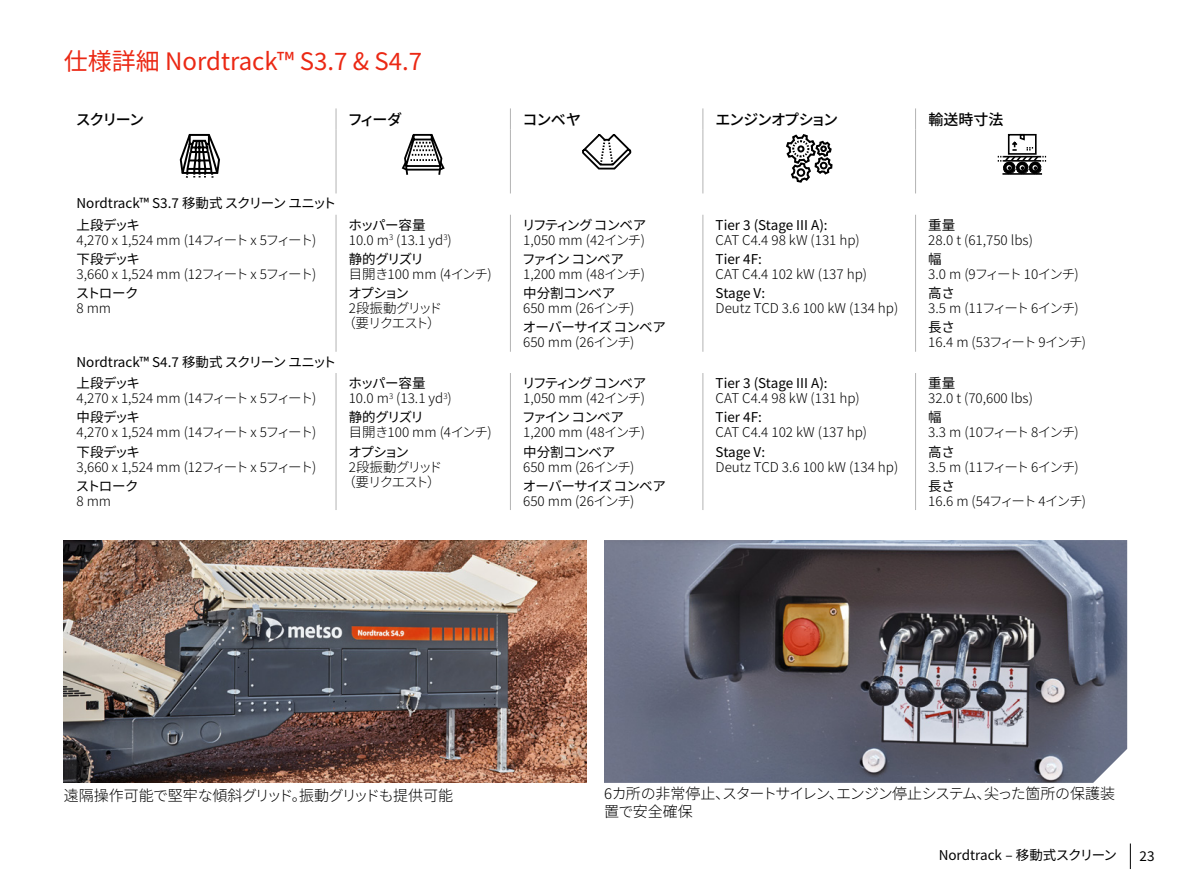
<style>
.page{position:relative;width:1191px;height:893px;background:#fff}
.page>*{position:absolute;margin:0;border:0;box-sizing:border-box;transform-origin:0 0}
.t1{font:24px "Noto Sans JP";color:#eb2814}
.t2{font:300 15px/18px "Noto Sans JP";letter-spacing:-.04em;color:#000}
.t3{font:300 15px "Noto Sans JP";letter-spacing:-.02em;color:#000}
.t4{font:500 15px "Noto Sans JP";letter-spacing:-.075em;color:#000}
.t5{font:300 13.5px/15px "Noto Sans JP";color:#000}
.t6{font:13.5px/21.3px "Noto Sans JP";letter-spacing:-.03em;color:#000}
.t7{font:300 13.5px "Noto Sans JP";letter-spacing:-.075em;color:#000}
.t8{font:300 13.5px "Noto Sans JP";letter-spacing:-.115em;color:#000}
.t9{font:13.5px "Noto Sans JP";color:#000}
.t10{font:300 13.5px "Noto Sans JP";letter-spacing:-.09em;color:#000}
.t11{font:300 13.5px/15px "Noto Sans JP";letter-spacing:-.085em;color:#000;text-align:center}
.t12{font:300 13.5px "Noto Sans JP";letter-spacing:-.035em;color:#000}
.t13{font:13.5px "Noto Sans JP";letter-spacing:-.05em;color:#000}
.t14{font:13.5px "Noto Sans JP";letter-spacing:-.105em;color:#000}
.t15{font:13.5px "Noto Sans JP";letter-spacing:-.095em;color:#000}
.s1{font-weight:400}
</style>
<div class="page">
<svg style="left:1130px;top:843px;width:1px;height:26px"></svg>
<svg style="left:336px;top:108px;width:1px;height:22px"></svg>
<svg style="left:510px;top:108px;width:1px;height:22px"></svg>
<svg style="left:702px;top:108px;width:1px;height:22px"></svg>
<svg style="left:915px;top:108px;width:1px;height:22px"></svg>
<hr style="left:336px;top:130px;width:1px;height:63px;background:#b3b3b3">
<hr style="left:510px;top:130px;width:1px;height:63px;background:#b3b3b3">
<hr style="left:702px;top:130px;width:1px;height:63px;background:#b3b3b3">
<hr style="left:915px;top:130px;width:1px;height:63px;background:#b3b3b3">
<hr style="left:336px;top:215px;width:1px;height:137px;background:#b3b3b3">
<hr style="left:510px;top:215px;width:1px;height:137px;background:#b3b3b3">
<hr style="left:702px;top:215px;width:1px;height:137px;background:#b3b3b3">
<hr style="left:915px;top:215px;width:1px;height:137px;background:#b3b3b3">
<hr style="left:336px;top:373px;width:1px;height:137px;background:#b3b3b3">
<hr style="left:510px;top:373px;width:1px;height:137px;background:#b3b3b3">
<hr style="left:702px;top:373px;width:1px;height:137px;background:#b3b3b3">
<hr style="left:915px;top:373px;width:1px;height:137px;background:#b3b3b3">
<svg style="left:179px;top:133px;width:41px;height:45px"></svg>
<svg style="left:401px;top:133px;width:44px;height:42px"></svg>
<svg style="left:582px;top:134px;width:50px;height:36px"></svg>
<svg style="left:786px;top:134px;width:47px;height:49px"></svg>
<svg style="left:997px;top:133px;width:49px;height:42px"></svg>
<img style="left:604px;top:540px;width:523px;height:243px">
<img style="left:64px;top:540px;width:523px;height:243px">
<h1 class="t1" style="left:64px;top:48px;width:360px">仕様詳細 Nordtrack™ S3.7 &amp; S4.7</h1>
<p class="t4" style="left:76px;top:111px;width:70px">スクリーン</p>
<p class="t4" style="left:348px;top:111px;width:56px">フィーダ</p>
<p class="t4" style="left:522px;top:111px;width:60px">コンベヤ</p>
<p class="t4" style="left:715px;top:111px;width:124px">エンジンオプション</p>
<p class="t4" style="left:928px;top:111px;width:76px">輸送時寸法</p>
<p class="t6" style="left:77px;top:193px;width:261px">Nordtrack™ S3.7 移動式 スクリーン ユニット上段デッキ</p>
<p class="t7" style="left:77px;top:232px;width:241px">4,270 x 1,524 mm (14フィートx 5フィート)</p>
<p class="t6" style="left:77px;top:249px;width:65px">下段デッキ</p>
<p class="t7" style="left:77px;top:266px;width:241px">3,660 x 1,524 mm (12フィートx 5フィート)</p>
<p class="t6" style="left:76px;top:283px;width:64px">ストローク</p>
<p class="t5" style="left:77px;top:301px;width:36px">8 mm</p>
<p class="t6" style="left:77px;top:351px;width:261px">Nordtrack™ S4.7 移動式 スクリーン ユニット上段デッキ</p>
<p class="t7" style="left:77px;top:390px;width:241px">4,270 x 1,524 mm (14フィートx 5フィート)</p>
<p class="t6" style="left:77px;top:407px;width:65px">中段デッキ</p>
<p class="t7" style="left:77px;top:425px;width:241px">4,270 x 1,524 mm (14フィートx 5フィート)</p>
<p class="t6" style="left:77px;top:441px;width:65px">下段デッキ</p>
<p class="t7" style="left:77px;top:459px;width:241px">3,660 x 1,524 mm (12フィートx 5フィート)</p>
<p class="t6" style="left:76px;top:475px;width:64px">ストローク</p>
<p class="t5" style="left:77px;top:494px;width:36px">8 mm</p>
<p class="t5" style="left:348px;top:218px;width:105px"><span class="s1">ホッパー容量<br></span>10.0 m<sup>3</sup> (13.1 yd<sup>3</sup>)</p>
<p class="t6" style="left:349px;top:249px;width:77px">静的グリズリ</p>
<p class="t12" style="left:349px;top:266px;width:144px">目開き100 mm (4インチ)</p>
<p class="t6" style="left:348px;top:283px;width:62px">オプション</p>
<p class="t11" style="left:342px;top:301px;width:101px">2段振動グリッド（要リクエスト）</p>
<p class="t5" style="left:348px;top:376px;width:105px"><span class="s1">ホッパー容量<br></span>10.0 m<sup>3</sup> (13.1 yd<sup>3</sup>)</p>
<p class="t6" style="left:349px;top:407px;width:77px">静的グリズリ</p>
<p class="t12" style="left:349px;top:425px;width:144px">目開き100 mm (4インチ)</p>
<p class="t6" style="left:348px;top:441px;width:62px">オプション</p>
<p class="t11" style="left:342px;top:459px;width:101px">2段振動グリッド（要リクエスト）</p>
<p class="t14" style="left:522px;top:217px;width:125px">リフティング コンベア</p>
<p class="t5" style="left:523px;top:233px;width:123px">1,050 mm (42インチ)</p>
<p class="t15" style="left:522px;top:251px;width:103px">ファイン コンベア</p>
<p class="t5" style="left:523px;top:267px;width:123px">1,200 mm (48インチ)</p>
<p class="t6" style="left:523px;top:283px;width:94px">中分割コンベア</p>
<p class="t5" style="left:523px;top:301px;width:113px">650 mm (26インチ)</p>
<p class="t13" style="left:523px;top:320px;width:144px">オーバーサイズ コンベア</p>
<p class="t5" style="left:523px;top:335px;width:113px">650 mm (26インチ)</p>
<p class="t14" style="left:522px;top:375px;width:125px">リフティング コンベア</p>
<p class="t5" style="left:523px;top:391px;width:123px">1,050 mm (42インチ)</p>
<p class="t15" style="left:522px;top:410px;width:103px">ファイン コンベア</p>
<p class="t5" style="left:523px;top:425px;width:123px">1,200 mm (48インチ)</p>
<p class="t6" style="left:523px;top:441px;width:94px">中分割コンベア</p>
<p class="t5" style="left:523px;top:459px;width:113px">650 mm (26インチ)</p>
<p class="t13" style="left:523px;top:478px;width:144px">オーバーサイズ コンベア</p>
<p class="t5" style="left:523px;top:494px;width:113px">650 mm (26インチ)</p>
<p class="t9" style="left:715px;top:217px;width:113px">Tier 3 (Stage III A):</p>
<p class="t5" style="left:715px;top:233px;width:146px">CAT C4.4 98 kW (131 hp)</p>
<p class="t6" style="left:715px;top:249px;width:48px">Tier 4F:</p>
<p class="t5" style="left:715px;top:267px;width:153px">CAT C4.4 102 kW (137 hp)</p>
<p class="t6" style="left:715px;top:283px;width:51px">Stage V:</p>
<p class="t5" style="left:715px;top:301px;width:184px">Deutz TCD 3.6 100 kW (134 hp)</p>
<p class="t9" style="left:715px;top:375px;width:113px">Tier 3 (Stage III A):</p>
<p class="t5" style="left:715px;top:391px;width:146px">CAT C4.4 98 kW (131 hp)</p>
<p class="t6" style="left:715px;top:407px;width:48px">Tier 4F:</p>
<p class="t5" style="left:715px;top:425px;width:153px">CAT C4.4 102 kW (137 hp)</p>
<p class="t6" style="left:715px;top:441px;width:51px">Stage V:</p>
<p class="t5" style="left:715px;top:459px;width:184px">Deutz TCD 3.6 100 kW (134 hp)</p>
<p class="t6" style="left:928px;top:214px;width:28px">重量</p>
<p class="t5" style="left:928px;top:233px;width:106px">28.0 t (61,750 lbs)</p>
<p class="t6" style="left:928px;top:249px;width:15px">幅</p>
<p class="t8" style="left:928px;top:266px;width:152px">3.0 m (9フィート 10インチ)</p>
<p class="t6" style="left:928px;top:283px;width:28px">高さ</p>
<p class="t8" style="left:928px;top:301px;width:152px">3.5 m (11フィート 6インチ)</p>
<p class="t6" style="left:928px;top:317px;width:28px">長さ</p>
<p class="t10" style="left:928px;top:335px;width:159px">16.4 m (53フィート 9インチ)</p>
<p class="t6" style="left:928px;top:373px;width:28px">重量</p>
<p class="t5" style="left:928px;top:391px;width:106px">32.0 t (70,600 lbs)</p>
<p class="t6" style="left:928px;top:407px;width:15px">幅</p>
<p class="t8" style="left:928px;top:425px;width:152px">3.3 m (10フィート 8インチ)</p>
<p class="t6" style="left:928px;top:441px;width:28px">高さ</p>
<p class="t8" style="left:928px;top:459px;width:152px">3.5 m (11フィート 6インチ)</p>
<p class="t6" style="left:928px;top:475px;width:28px">長さ</p>
<p class="t10" style="left:928px;top:493px;width:159px">16.6 m (54フィート 4インチ)</p>
<p class="t3" style="left:64px;top:787px;width:391px">遠隔操作可能で堅牢な傾斜グリッド。振動グリッドも提供可能</p>
<p class="t2" style="left:604px;top:785px;width:512px">6カ所の非常停止、スタートサイレン、エンジン停止システム、尖った箇所の保護装置で安全確保</p>
<p class="t9" style="left:938px;top:848px;width:180px">Nordtrack – 移動式スクリーン</p>
<p class="t6" style="left:1139px;top:845px;width:16px">23</p>
</div>
